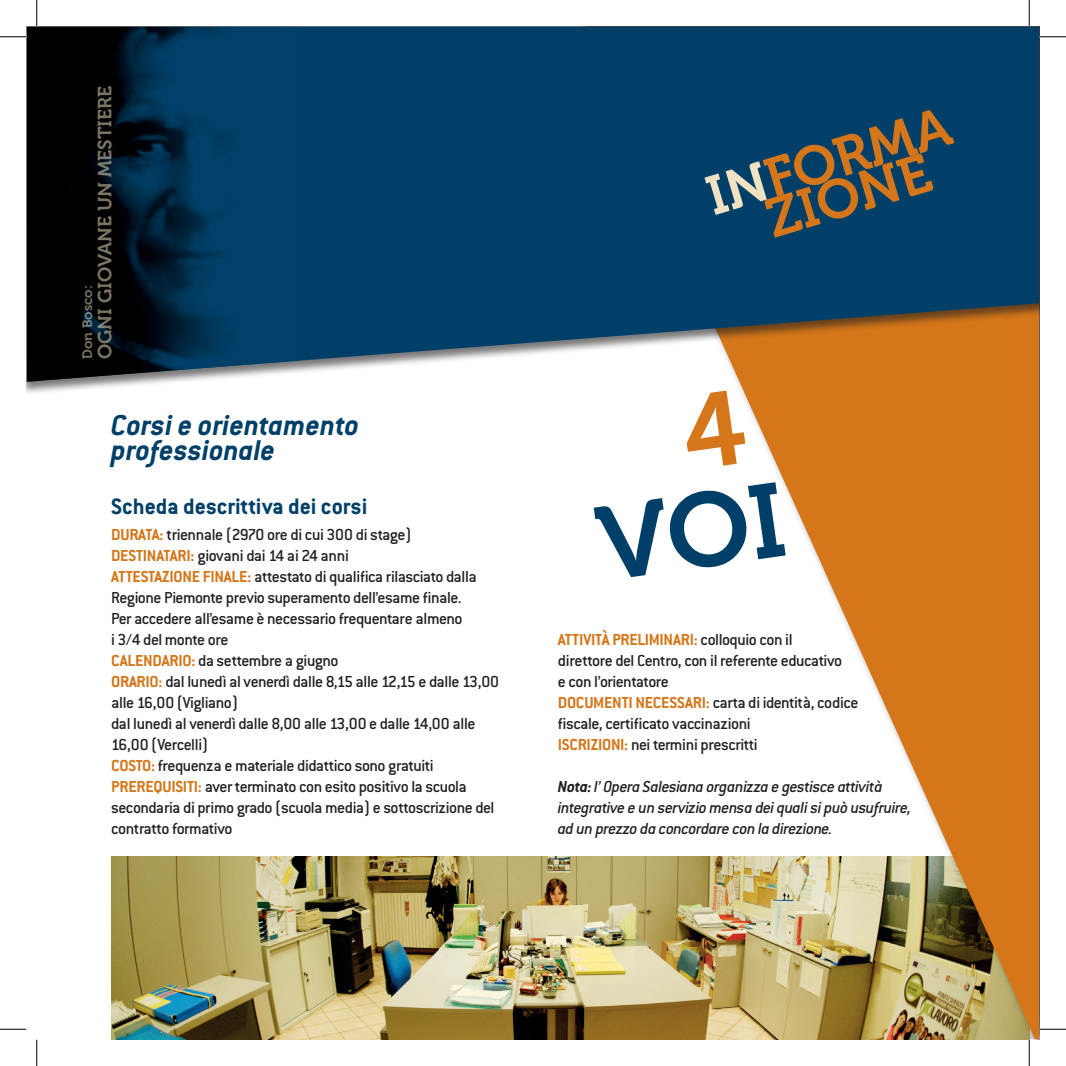
<style>
.page{position:relative;width:1066px;height:1066px;background:#fff}
.page>*{position:absolute;margin:0;border:0;box-sizing:border-box;transform-origin:0 0}
.t1{font:54.77px/38.7px "Museo 700";color:#d47619;text-align:center}
.t2{font:italic 700 31.5px/24.5px "Conduit ITC";color:#004068}
.t3{font:700 24.5px "Conduit ITC";color:#004068}
.t4{font:19.07px "Museo 700";color:#f0e2c3}
.t5{font:500 17.5px/21px "Conduit ITC";letter-spacing:-.03em;color:#231f20}
.t6{font:italic 500 17.5px/21px "Conduit ITC";letter-spacing:-.025em;color:#231f20}
.t7{font:13.47px "Museo 700";color:#f0e2c3}
.s1{font-weight:700;color:#d47619}
.s2{color:#f0e2c3}
.s3{font-weight:700}
</style>
<div class="page">
<img style="left:111px;top:856px;width:464px;height:183px">
<svg style="left:580px;top:395px;width:459px;height:644px"></svg>
<div style="left:27px;top:27px;width:1012px;height:368px;background:#231f20;opacity:.6"></div>
<svg style="left:300px;top:27px;width:739px;height:355px;background:#1e4e69"></svg>
<img style="left:27px;top:27px;width:273px;height:355px">
<svg style="left:0;top:36px;width:26px;height:1px"></svg>
<svg style="left:1039px;top:36px;width:27px;height:1px"></svg>
<svg style="left:0;top:1029px;width:26px;height:1px"></svg>
<svg style="left:1039px;top:1029px;width:27px;height:1px"></svg>
<svg style="left:36px;top:0;width:1px;height:26px"></svg>
<svg style="left:36px;top:1039px;width:1px;height:27px"></svg>
<svg style="left:1029px;top:0;width:1px;height:26px"></svg>
<svg style="left:1029px;top:1039px;width:1px;height:27px"></svg>
<svg style="left:594px;top:482px;width:191px;height:99px"></svg>
<svg style="left:680px;top:389px;width:68px;height:81px"></svg>
<p class="t4" style="left:94px;top:359px;width:274px;rotate:-90deg">OGNI GIOVANE UN MESTIERE</p>
<p class="t7" style="left:80px;top:359px;width:75px;rotate:-90deg">Don Bosco:</p>
<h2 class="t2" style="left:111px;top:413px;width:250px">Corsi e orientamento professionale</h2>
<h3 class="t3" style="left:111px;top:492px;width:258px">Scheda descrittiva dei corsi</h3>
<p class="t5" style="left:111px;top:524px;width:389px"><span class="s1">DURATA:</span> triennale (2970 ore di cui 300 di stage)<br><span class="s1">DESTINATARI:</span> giovani dai 14 ai 24 anni<br><span class="s1">ATTESTAZIONE FINALE:</span> attestato di qualifica rilasciato dalla Regione Piemonte previo superamento dell’esame finale.<br>Per accedere all’esame è necessario frequentare almeno<br>i 3/4 del monte ore<br><span class="s1">CALENDARIO:</span> da settembre a giugno<br><span class="s1">ORARIO:</span> dal lunedì al venerdì dalle 8,15 alle 12,15 e dalle 13,00 alle 16,00 (Vigliano)<br>dal lunedì al venerdì dalle 8,00 alle 13,00 e dalle 14,00 alle 16,00 (Vercelli)<br><span class="s1">COSTO:</span> frequenza e materiale didattico sono gratuiti <span class="s1">PREREQUISITI:</span> aver terminato con esito positivo la scuola secondaria di primo grado (scuola media) e sottoscrizione del contratto formativo</p>
<h1 class="t1" style="left:703px;top:180px;width:253px;rotate:-17deg"><span class="s2">IN</span>FORMA<br>ZIONE</h1>
<p class="t5" style="left:558px;top:629px;width:302px"><span class="s1">ATTIVITÀ PRELIMINARI:</span> colloquio con il<br>direttore del Centro, con il referente educativo<br>e con l’orientatore<br><span class="s1">DOCUMENTI NECESSARI:</span> carta di identità, codice fiscale, certificato vaccinazioni<br><span class="s1">ISCRIZIONI:</span> nei termini prescritti</p>
<p class="t6" style="left:558px;top:776px;width:355px"><span class="s3">Nota:</span> l’ Opera Salesiana organizza e gestisce attività integrative e un servizio mensa dei quali si può usufruire, ad un prezzo da concordare con la direzione.</p>
</div>
